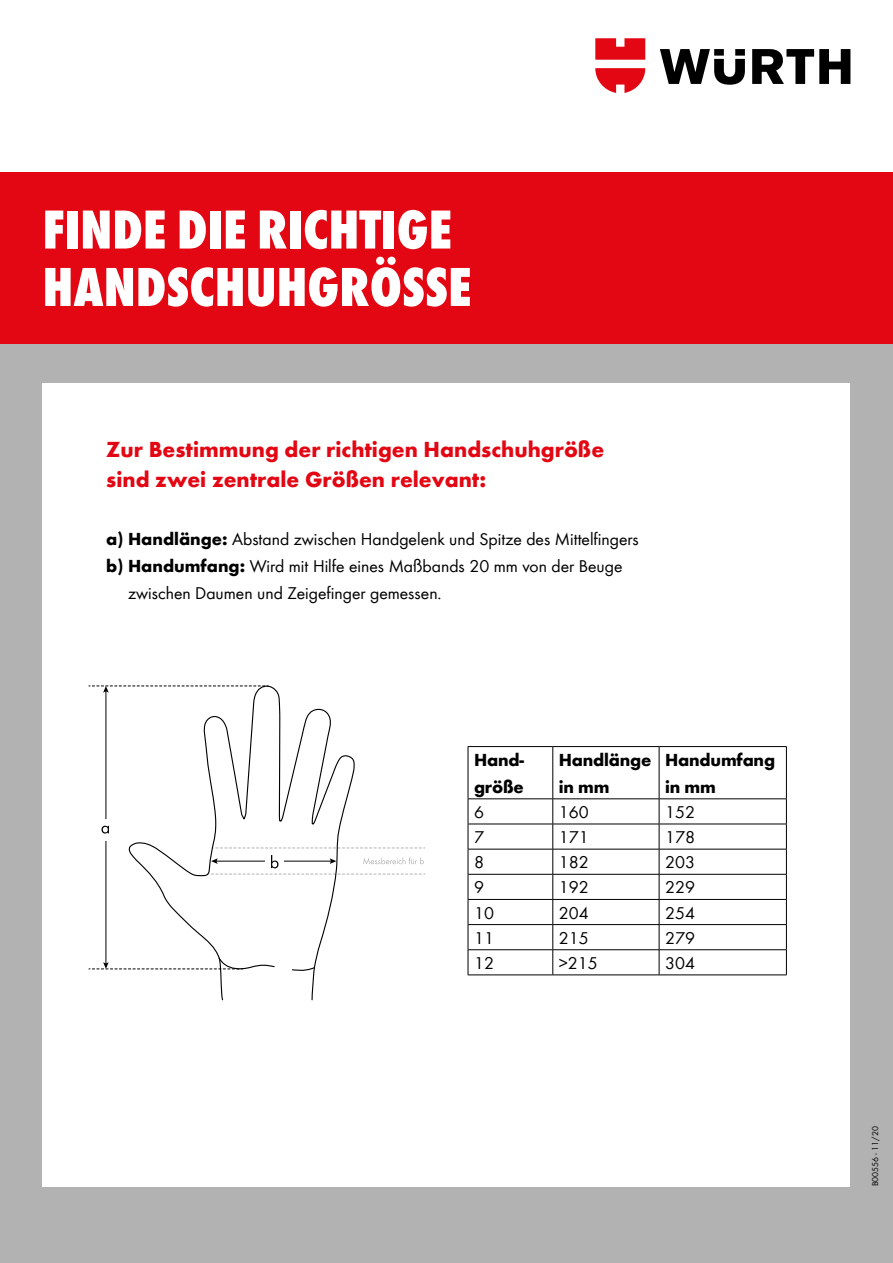
<style>
.page{position:relative;width:893px;height:1263px;background:#fff}
.page>*{position:absolute;margin:0;border:0;box-sizing:border-box;transform-origin:0 0}
.t1{font:800 condensed 57px/57.4px "Wuerth Global";color:#fff}
.t2{font:700 22.5px/30.8px "Wuerth Global";color:#e30613}
.t3{font:18px "Wuerth Global";color:#000}
.t4{font:700 18px/27px "Wuerth Global";letter-spacing:-.01em;color:#000}
.t5{font:9px "Wuerth Global";color:#000}
.s1{font-weight:700}
</style>
<div class="page">
<div style="left:0;top:172px;width:893px;height:182px;background:#e30613"></div>
<div style="left:0;top:344px;width:893px;height:919px;background:#b3b2b2"></div>
<div style="left:43px;top:383px;width:807px;height:803px;background:#fff"></div>
<svg style="left:356px;top:847px;width:69px;height:1px"></svg>
<svg style="left:356px;top:874px;width:69px;height:1px"></svg>
<svg style="left:128px;top:686px;width:228px;height:315px"></svg>
<svg style="left:291px;top:966px;width:25px;height:6px"></svg>
<hr style="left:106px;top:690px;width:1px;height:274px;background:#010202">
<svg style="left:89px;top:957px;width:186px;height:17px"></svg>
<svg style="left:89px;top:685px;width:179px;height:7px"></svg>
<div style="left:97px;top:819px;width:18px;height:21px;background:#fff"></div>
<svg style="left:101px;top:826px;width:8px;height:7px"></svg>
<svg style="left:363px;top:857px;width:61px;height:7px"></svg>
<svg style="left:271px;top:855px;width:7px;height:13px"></svg>
<svg style="left:660px;top:49px;width:190px;height:36px"></svg>
<svg style="left:595px;top:38px;width:50px;height:55px"></svg>
<hr style="left:468px;top:746px;width:85px;height:1px;background:#000">
<hr style="left:468px;top:747px;width:1px;height:51px;background:#000">
<hr style="left:553px;top:746px;width:106px;height:1px;background:#000">
<hr style="left:552px;top:747px;width:1px;height:51px;background:#000">
<hr style="left:659px;top:746px;width:128px;height:1px;background:#000">
<hr style="left:659px;top:747px;width:1px;height:51px;background:#000">
<hr style="left:786px;top:747px;width:1px;height:51px;background:#000">
<hr style="left:468px;top:798px;width:85px;height:1px;background:#000">
<hr style="left:553px;top:798px;width:106px;height:1px;background:#000">
<hr style="left:659px;top:798px;width:128px;height:1px;background:#000">
<hr style="left:468px;top:824px;width:85px;height:1px;background:#000">
<hr style="left:553px;top:824px;width:106px;height:1px;background:#000">
<hr style="left:659px;top:824px;width:128px;height:1px;background:#000">
<hr style="left:468px;top:849px;width:85px;height:1px;background:#000">
<hr style="left:553px;top:849px;width:106px;height:1px;background:#000">
<hr style="left:659px;top:849px;width:128px;height:1px;background:#000">
<hr style="left:468px;top:874px;width:85px;height:1px;background:#000">
<hr style="left:553px;top:874px;width:106px;height:1px;background:#000">
<hr style="left:659px;top:874px;width:128px;height:1px;background:#000">
<hr style="left:468px;top:899px;width:85px;height:1px;background:#000">
<hr style="left:553px;top:899px;width:106px;height:1px;background:#000">
<hr style="left:659px;top:899px;width:128px;height:1px;background:#000">
<hr style="left:468px;top:924px;width:85px;height:1px;background:#000">
<hr style="left:553px;top:924px;width:106px;height:1px;background:#000">
<hr style="left:659px;top:924px;width:128px;height:1px;background:#000">
<hr style="left:468px;top:949px;width:85px;height:1px;background:#000">
<svg style="left:468px;top:799px;width:1px;height:176px"></svg>
<hr style="left:553px;top:949px;width:106px;height:1px;background:#000">
<svg style="left:552px;top:799px;width:1px;height:176px"></svg>
<hr style="left:659px;top:949px;width:128px;height:1px;background:#000">
<svg style="left:659px;top:799px;width:1px;height:176px"></svg>
<svg style="left:786px;top:799px;width:1px;height:176px"></svg>
<hr style="left:468px;top:975px;width:85px;height:1px;background:#000">
<hr style="left:553px;top:975px;width:106px;height:1px;background:#000">
<hr style="left:659px;top:975px;width:128px;height:1px;background:#000">
<h1 class="t1" style="left:43px;top:200px;width:430px">FINDE DIE RICHTIGE<br>HANDSCHUHGRÖSSE</h1>
<p class="t2" style="left:106px;top:433px;width:499px">Zur Bestimmung der richtigen Handschuhgröße sind zwei zentrale Größen relevant:</p>
<p class="t3" style="left:106px;top:528px;width:534px"><span class="s1">a) Handlänge:</span> Abstand zwischen Handgelenk und Spitze des Mittelfingers</p>
<p class="t3" style="left:106px;top:556px;width:518px"><span class="s1">b) Handumfang:</span> Wird mit Hilfe eines Maßbands 20 mm von der Beuge</p>
<p class="t3" style="left:128px;top:583px;width:315px">zwischen Daumen und Zeigefinger gemessen.</p>
<p class="t4" style="left:474px;top:746px;width:51px">Hand&shy;größe</p>
<p class="t4" style="left:559px;top:746px;width:94px">Handlänge in mm</p>
<p class="t4" style="left:665px;top:746px;width:112px">Handumfang in mm</p>
<p class="t3" style="left:474px;top:801px;width:11px">6</p>
<p class="t3" style="left:559px;top:801px;width:31px">160</p>
<p class="t3" style="left:665px;top:801px;width:31px">152</p>
<p class="t3" style="left:474px;top:826px;width:11px">7</p>
<p class="t3" style="left:559px;top:826px;width:31px">171</p>
<p class="t3" style="left:665px;top:826px;width:31px">178</p>
<p class="t3" style="left:474px;top:851px;width:11px">8</p>
<p class="t3" style="left:559px;top:851px;width:31px">182</p>
<p class="t3" style="left:665px;top:851px;width:31px">203</p>
<p class="t3" style="left:474px;top:877px;width:11px">9</p>
<p class="t3" style="left:559px;top:877px;width:31px">192</p>
<p class="t3" style="left:665px;top:877px;width:31px">229</p>
<p class="t3" style="left:474px;top:902px;width:21px">10</p>
<p class="t3" style="left:559px;top:902px;width:31px">204</p>
<p class="t3" style="left:665px;top:902px;width:31px">254</p>
<p class="t3" style="left:474px;top:927px;width:21px">11</p>
<p class="t3" style="left:559px;top:927px;width:31px">215</p>
<p class="t3" style="left:665px;top:927px;width:31px">279</p>
<p class="t3" style="left:474px;top:952px;width:21px">12</p>
<p class="t3" style="left:559px;top:952px;width:40px">&gt;215</p>
<p class="t3" style="left:665px;top:952px;width:31px">304</p>
<p class="t5" style="left:870px;top:1186px;width:61px;rotate:-90deg">B00556 - 11/20</p>
</div>
